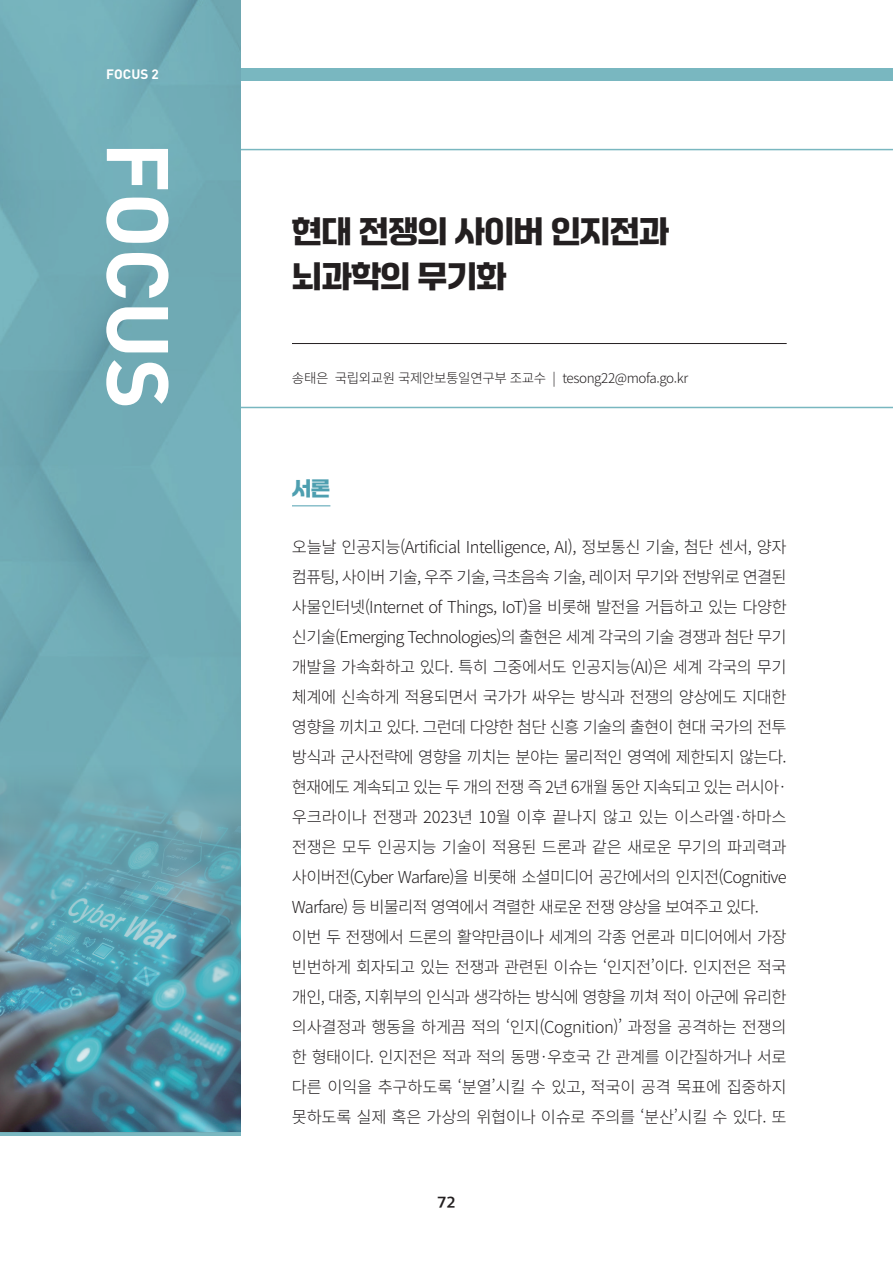
<style>
.page{position:relative;width:893px;height:1263px;background:#fff}
.page>*{position:absolute;margin:0;border:0;box-sizing:border-box;transform-origin:0 0}
.t1{font:30px/45px "Jalnan Gothic";letter-spacing:-.02em;color:#231f20}
.t2{font:19.5px "Jalnan Gothic";color:#4e9fb0}
.t3{font:300 16.5px/30px "Noto Sans CJ Kkr";letter-spacing:-.04em;color:#231f20}
.t4{font:15px "SD Gothic Neoa Uni g Bd";color:#231f20}
.t5{font:300 13.5px "Noto Sans CJ Kkr";letter-spacing:-.03em;color:#231f20}
.t6{font:700 13.5px "DIN Pro";color:#fff}
</style>
<div class="page">
<div style="left:170px;top:68px;width:723px;height:13px;background:#79b7c0"></div>
<div style="left:106px;top:149px;width:787px;height:259px;border:2px solid #79b7c0"></div>
<hr style="left:292px;top:343px;width:495px;height:1px;background:#231f20">
<img style="left:0;top:0;width:241px;height:1132px">
<svg style="left:106px;top:149px;width:63px;height:256px"></svg>
<img style="left:0;top:765px;width:241px;height:366px">
<hr style="left:292px;top:506px;width:38px;height:1px;background:#4e9fb0">
<p class="t6" style="left:106px;top:65px;width:54px">FOCUS 2</p>
<h1 class="t1" style="left:292px;top:209px;width:378px">현대 전쟁의 사이버 인지전과 뇌과학의 무기화</h1>
<p class="t5" style="left:292px;top:370px;width:398px">송태은 국립외교원 국제안보통일연구부 조교수 | tesong22@mofa.go.kr</p>
<p class="t2" style="left:292px;top:476px;width:40px">서론</p>
<p class="t3" style="left:292px;top:532px;width:496px">오늘날 인공지능(Artificial Intelligence, AI), 정보통신 기술, 첨단 센서, 양자 컴퓨팅, 사이버 기술, 우주 기술, 극초음속 기술, 레이저 무기와 전방위로 연결된 사물인터넷(Internet of Things, IoT)을 비롯해 발전을 거듭하고 있는 다양한 신기술(Emerging Technologies)의 출현은 세계 각국의 기술 경쟁과 첨단 무기 개발을 가속화하고 있다. 특히 그중에서도 인공지능(AI)은 세계 각국의 무기 체계에 신속하게 적용되면서 국가가 싸우는 방식과 전쟁의 양상에도 지대한 영향을 끼치고 있다. 그런데 다양한 첨단 신흥 기술의 출현이 현대 국가의 전투 방식과 군사전략에 영향을 끼치는 분야는 물리적인 영역에 제한되지 않는다. 현재에도 계속되고 있는 두 개의 전쟁 즉 2년 6개월 동안 지속되고 있는 러시아· 우크라이나 전쟁과 2023년 10월 이후 끝나지 않고 있는 이스라엘·하마스 전쟁은 모두 인공지능 기술이 적용된 드론과 같은 새로운 무기의 파괴력과 사이버전(Cyber Warfare)을 비롯해 소셜미디어 공간에서의 인지전(Cognitive Warfare) 등 비물리적 영역에서 격렬한 새로운 전쟁 양상을 보여주고 있다. 이번 두 전쟁에서 드론의 활약만큼이나 세계의 각종 언론과 미디어에서 가장 빈번하게 회자되고 있는 전쟁과 관련된 이슈는 ‘인지전’이다. 인지전은 적국 개인, 대중, 지휘부의 인식과 생각하는 방식에 영향을 끼쳐 적이 아군에 유리한 의사결정과 행동을 하게끔 적의 ‘인지(Cognition)’ 과정을 공격하는 전쟁의 한 형태이다. 인지전은 적과 적의 동맹·우호국 간 관계를 이간질하거나 서로 다른 이익을 추구하도록 ‘분열’시킬 수 있고, 적국이 공격 목표에 집중하지 못하도록 실제 혹은 가상의 위협이나 이슈로 주의를 ‘분산’시킬 수 있다. 또</p>
<p class="t4" style="left:437px;top:1195px;width:20px">72</p>
</div>
